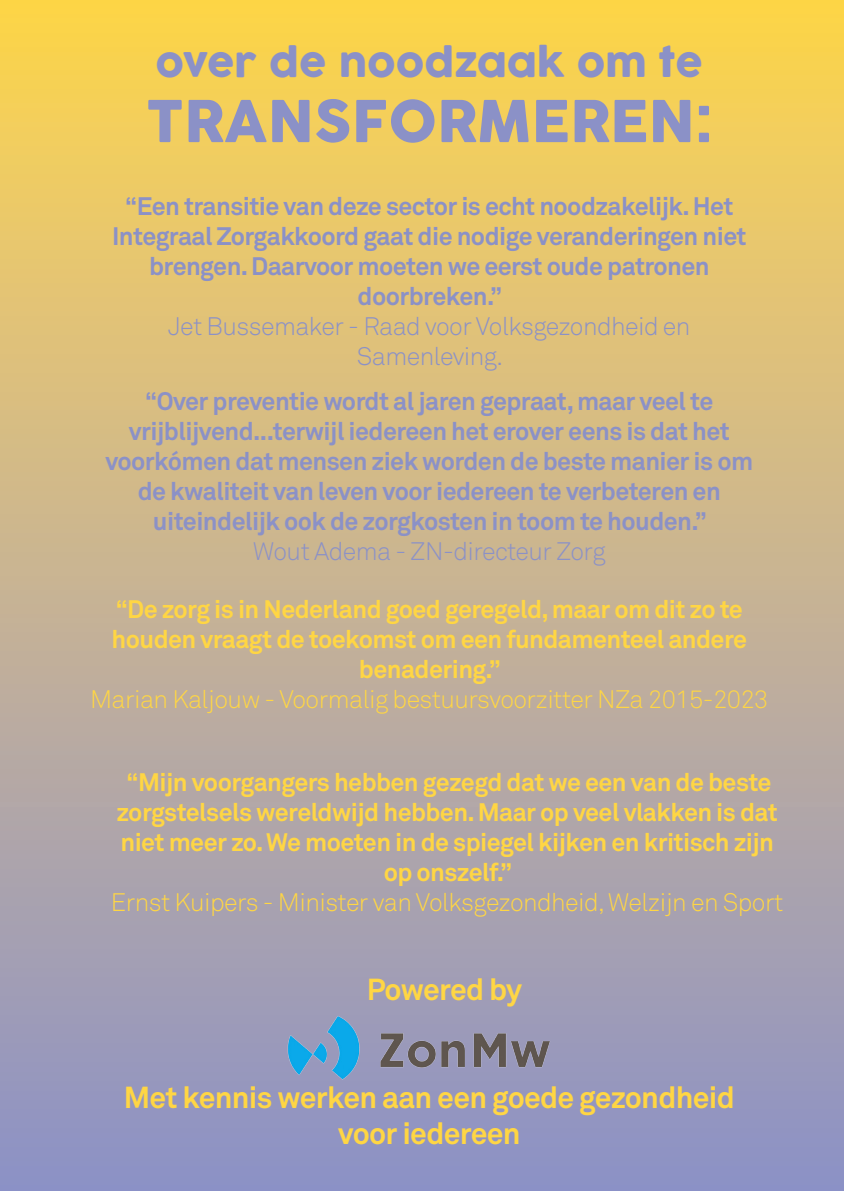
<style>
.page{position:relative;width:844px;height:1191px;background:#fff}
.page>*{position:absolute;margin:0;border:0;box-sizing:border-box;transform-origin:0 0}
.t1{font:56.88px "Cocogoose";color:#8b91c7}
.t2{font:38.85px "Cocogoose";color:#8b91c7}
.t3{font:700 30.1px/36.1px "Akkurat Std";letter-spacing:-.025em;color:#ffd644;text-align:center}
.t4{font:700 25.03px/30.1px "Akkurat Std";letter-spacing:-.025em;color:#8b91c7;text-align:center}
.t5{font:700 25.03px/30.1px "Akkurat Std";letter-spacing:-.025em;color:#ffd644;text-align:center}
.s1{font-weight:300}
</style>
<div class="page">
<div style="left:0;top:0;width:843px;height:1191px;background:linear-gradient(to bottom,#ffd553,#8d91cd)"></div>
<img style="left:282px;top:944px;width:274px;height:206px">
<p class="t2" style="left:155px;top:35px;width:548px">over de noodzaak om te</p>
<p class="t1" style="left:146px;top:82px;width:567px">TRANSFORMEREN:</p>
<p class="t4" style="left:112px;top:190px;width:636px">“Een transitie van deze sector is echt noodzakelijk. Het Integraal Zorgakkoord gaat die nodige veranderingen niet brengen. Daarvoor moeten we eerst oude patronen doorbreken.”<br><span class="s1">Jet Bussemaker - Raad voor Volksgezondheid en Samenleving.</span></p>
<p class="t4" style="left:105px;top:386px;width:649px">“Over preventie wordt al jaren gepraat, maar veel te vrijblijvend...terwijl iedereen het erover eens is dat het voorkómen dat mensen ziek worden de beste manier is om de kwaliteit van leven voor iedereen te verbeteren en uiteindelijk ook de zorgkosten in toom te houden.”<br><span class="s1">Wout Adema - ZN-directeur Zorg</span></p>
<p class="t5" style="left:90px;top:593px;width:679px">“De zorg is in Nederland goed geregeld, maar om dit zo te houden vraagt de toekomst om een fundamenteel andere benadering.”<br><span class="s1">Marian Kaljouw - Voormalig bestuursvoorzitter NZa 2015-2023</span></p>
<p class="t5" style="left:111px;top:766px;width:674px">“Mijn voorgangers hebben gezegd dat we een van de beste zorgstelsels wereldwijd hebben. Maar op veel vlakken is dat niet meer zo. We moeten in de spiegel kijken en kritisch zijn op onszelf.”<br><span class="s1">Ernst Kuipers - Minister van Volksgezondheid, Welzijn en Sport</span></p>
<p class="t3" style="left:367px;top:970px;width:157px">Powered by</p>
<p class="t3" style="left:124px;top:1079px;width:612px">Met kennis werken aan een goede gezondheid voor iedereen</p>
</div>
